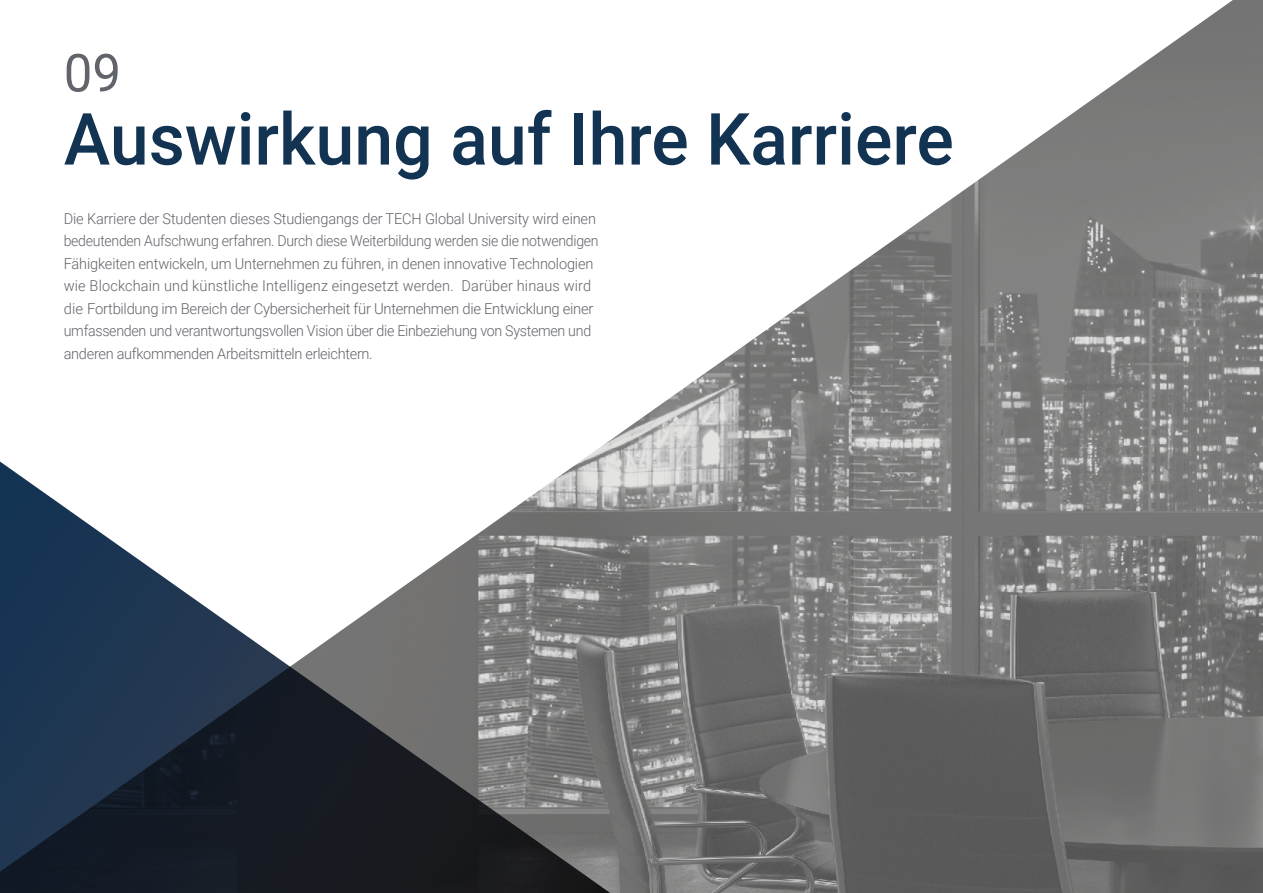
<style>
.page{position:relative;width:1263px;height:893px;background:#fff}
.page>*{position:absolute;margin:0;border:0;box-sizing:border-box;transform-origin:0 0}
.t1{font:500 72px "Roboto";color:#123352}
.t2{font:52.5px "Roboto";color:#61646a}
.t3{font:300 15px/22.5px "Roboto";letter-spacing:-.02em;color:#61646a}
</style>
<div class="page">
<img style="left:602px;top:0;width:661px;height:893px">
<svg style="left:0;top:446px;width:640px;height:447px"></svg>
<h2 class="t2" style="left:64px;top:36px;width:59px">09</h2>
<h1 class="t1" style="left:64px;top:89px;width:891px">Auswirkung auf Ihre Karriere</h1>
<p class="t3" style="left:64px;top:207px;width:536px">Die Karriere der Studenten dieses Studiengangs der TECH Global University wird einen bedeutenden Aufschwung erfahren. Durch diese Weiterbildung werden sie die notwendigen Fähigkeiten entwickeln, um Unternehmen zu führen, in denen innovative Technologien wie Blockchain und künstliche Intelligenz eingesetzt werden. Darüber hinaus wird die Fortbildung im Bereich der Cybersicherheit für Unternehmen die Entwicklung einer umfassenden und verantwortungsvollen Vision über die Einbeziehung von Systemen und anderen aufkommenden Arbeitsmitteln erleichtern.</p>
</div>
